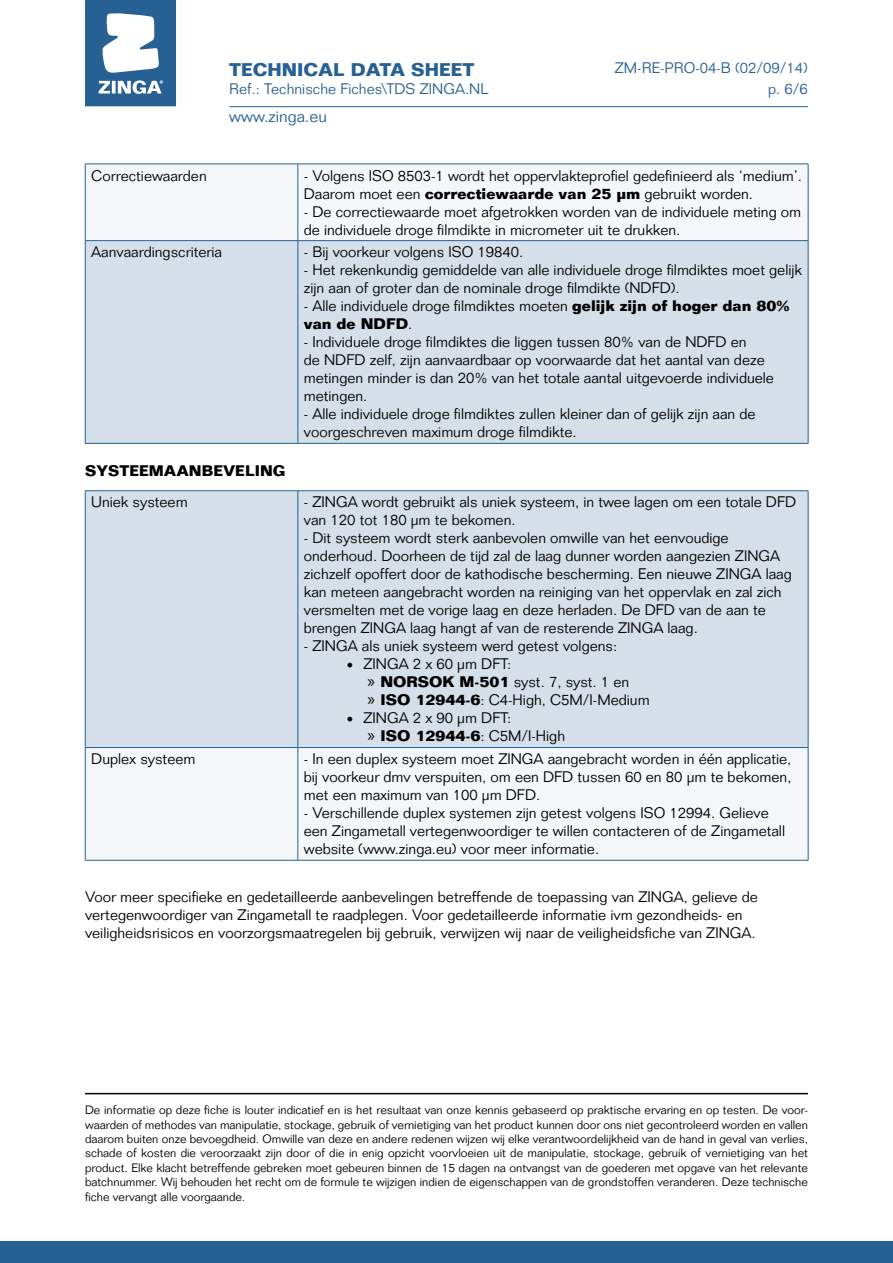
<style>
.page{position:relative;width:893px;height:1263px;background:#fff}
.page>*{position:absolute;margin:0;border:0;box-sizing:border-box;transform-origin:0 0}
.t1{font:700 18px "Folio Std";color:#276092}
.t2{font:300 16.5px "Folio Std";color:#276092}
.t3{font:300 15px/18px "Folio Std";color:#000}
.t4{font:300 15px "Folio Std";color:#276092}
.t5{font:700 15px "Folio Std";color:#000}
.t6{font:300 12px/14.4px "Folio Std";color:#000;text-align:justify}
.s1{font-weight:700}
.s2{font-family:"Minion Pro";font-weight:400;font-size:18px}
.s3{font-family:"Myriad Pro";font-weight:400;font-size:18px}
</style>
<div class="page">
<svg style="left:85px;top:0;width:91px;height:106px"></svg>
<hr style="left:229px;top:106px;width:579px;height:1px;background:#276092">
<div style="left:0;top:1242px;width:893px;height:21px;background:#276092"></div>
<div style="left:86px;top:165px;width:722px;height:75px;background:#f4f7fa"></div>
<div style="left:86px;top:241px;width:722px;height:202px;background:#d4dfe9"></div>
<hr style="left:85px;top:164px;width:213px;height:1px;background:#276092">
<hr style="left:85px;top:164px;width:1px;height:76px;background:#276092">
<hr style="left:298px;top:164px;width:510px;height:1px;background:#276092">
<hr style="left:298px;top:164px;width:1px;height:76px;background:#276092">
<hr style="left:808px;top:164px;width:1px;height:76px;background:#276092">
<hr style="left:85px;top:240px;width:213px;height:1px;background:#276092">
<hr style="left:85px;top:241px;width:1px;height:202px;background:#276092">
<hr style="left:298px;top:240px;width:510px;height:1px;background:#276092">
<hr style="left:298px;top:241px;width:1px;height:202px;background:#276092">
<hr style="left:808px;top:241px;width:1px;height:202px;background:#276092">
<hr style="left:85px;top:443px;width:213px;height:1px;background:#276092">
<hr style="left:298px;top:443px;width:510px;height:1px;background:#276092">
<div style="left:86px;top:491px;width:722px;height:256px;background:#d4dfe9"></div>
<div style="left:86px;top:748px;width:722px;height:112px;background:#f4f7fa"></div>
<hr style="left:85px;top:490px;width:213px;height:1px;background:#276092">
<hr style="left:85px;top:491px;width:1px;height:256px;background:#276092">
<hr style="left:298px;top:490px;width:510px;height:1px;background:#276092">
<hr style="left:298px;top:491px;width:1px;height:256px;background:#276092">
<hr style="left:808px;top:491px;width:1px;height:256px;background:#276092">
<hr style="left:85px;top:747px;width:213px;height:1px;background:#276092">
<hr style="left:85px;top:748px;width:1px;height:112px;background:#276092">
<hr style="left:298px;top:747px;width:510px;height:1px;background:#276092">
<hr style="left:298px;top:748px;width:1px;height:112px;background:#276092">
<hr style="left:808px;top:748px;width:1px;height:112px;background:#276092">
<hr style="left:85px;top:860px;width:213px;height:1px;background:#276092">
<hr style="left:298px;top:860px;width:510px;height:1px;background:#276092">
<hr style="left:85px;top:1093px;width:723px;height:1px;background:#000">
<p class="t1" style="left:229px;top:58px;width:247px">TECHNICAL DATA SHEET</p>
<p class="t4" style="left:229px;top:79px;width:261px">Ref.: Technische Fiches\TDS ZINGA.NL</p>
<p class="t2" style="left:229px;top:106px;width:99px">www.zinga.eu</p>
<p class="t4" style="left:615px;top:59px;width:195px">ZM-RE-PRO-04-B (02/09/14)</p>
<p class="t4" style="left:768px;top:79px;width:41px">p. 6/6</p>
<p class="t3" style="left:91px;top:166px;width:117px">Correctiewaarden</p>
<p class="t3" style="left:304px;top:166px;width:500px">- Volgens ISO 8503-1 wordt het oppervlakteprofiel gedefinieerd als ‘medium’.<br>Daarom moet een <span class="s1">correctiewaarde van 25 µm</span> gebruikt worden.</p>
<p class="t3" style="left:304px;top:202px;width:499px">- De correctiewaarde moet afgetrokken worden van de individuele meting om de individuele droge filmdikte in micrometer uit te drukken.</p>
<p class="t3" style="left:91px;top:243px;width:132px">Aanvaardingscriteria</p>
<p class="t3" style="left:304px;top:243px;width:221px">- Bij voorkeur volgens ISO 19840.</p>
<p class="t3" style="left:304px;top:261px;width:500px">- Het rekenkundig gemiddelde van alle individuele droge filmdiktes moet gelijk zijn aan of groter dan de nominale droge filmdikte (NDFD).</p>
<p class="t3" style="left:304px;top:297px;width:487px">- Alle individuele droge filmdiktes moeten <span class="s1">gelijk zijn of hoger dan 80% van de NDFD</span>.</p>
<p class="t3" style="left:304px;top:333px;width:472px">- Individuele droge filmdiktes die liggen tussen 80% van de NDFD en<br>de NDFD zelf, zijn aanvaardbaar op voorwaarde dat het aantal van deze metingen minder is dan 20% van het totale aantal uitgevoerde individuele metingen.</p>
<p class="t3" style="left:304px;top:405px;width:453px">- Alle individuele droge filmdiktes zullen kleiner dan of gelijk zijn aan de voorgeschreven maximum droge filmdikte.</p>
<p class="t5" style="left:85px;top:461px;width:24px">Systeemaanbeve</p>
<p class="t5" style="left:245px;top:461px;width:21px">ling</p>
<p class="t3" style="left:91px;top:493px;width:98px">Uniek systeem</p>
<p class="t3" style="left:304px;top:493px;width:494px">- ZINGA wordt gebruikt als uniek systeem, in twee lagen om een totale DFD van 120 tot 180 µm te bekomen.</p>
<p class="t3" style="left:304px;top:529px;width:489px">- Dit systeem wordt sterk aanbevolen omwille van het eenvoudige onderhoud. Doorheen de tijd zal de laag dunner worden aangezien ZINGA zichzelf opoffert door de kathodische bescherming. Een nieuwe ZINGA laag kan meteen aangebracht worden na reiniging van het oppervlak en zal zich versmelten met de vorige laag en deze herladen. De DFD van de aan te brengen ZINGA laag hangt af van de resterende ZINGA laag.</p>
<p class="t3" style="left:304px;top:637px;width:315px">- ZINGA als uniek systeem werd getest volgens:</p>
<p class="t3" style="left:368px;top:655px;width:283px;text-indent:-21px"><span class="s2">•</span> ZINGA 2 x 60 µm DFT:<br><span class="s3">»</span> <span class="s1">NORSOK M-501</span> syst. 7, syst. 1 en<br><span class="s3">»</span> <span class="s1">ISO 12944-6</span>: C4-High, C5M/I-Medium</p>
<p class="t3" style="left:368px;top:709px;width:199px;text-indent:-21px"><span class="s2">•</span> ZINGA 2 x 90 µm DFT:<br><span class="s3">»</span> <span class="s1">ISO 12944-6</span>: C5M/I-High</p>
<p class="t3" style="left:91px;top:750px;width:106px">Duplex systeem</p>
<p class="t3" style="left:304px;top:750px;width:489px;text-align:justify">- In een duplex systeem moet ZINGA aangebracht worden in één applicatie, bij voorkeur dmv verspuiten, om een DFD tussen 60 en 80 µm te bekomen, met een maximum van 100 µm DFD.</p>
<p class="t3" style="left:304px;top:804px;width:483px">- Verschillende duplex systemen zijn getest volgens ISO 12994. Gelieve een Zingametall vertegenwoordiger te willen contacteren of de Zingametall website (www.zinga.eu) voor meer informatie.</p>
<p class="t3" style="left:85px;top:888px;width:674px">Voor meer specifieke en gedetailleerde aanbevelingen betreffende de toepassing van ZINGA, gelieve de vertegenwoordiger van Zingametall te raadplegen. Voor gedetailleerde informatie ivm gezondheids- en veiligheidsrisicos en voorzorgsmaatregelen bij gebruik, verwijzen wij naar de veiligheidsfiche van ZINGA.</p>
<p class="t6" style="left:85px;top:1103px;width:724px">De informatie op deze fiche is louter indicatief en is het resultaat van onze kennis gebaseerd op praktische ervaring en op testen. De voor&shy;waarden of methodes van manipulatie, stockage, gebruik of vernietiging van het product kunnen door ons niet gecontroleerd worden en vallen daarom buiten onze bevoegdheid. Omwille van deze en andere redenen wijzen wij elke verantwoordelijkheid van de hand in geval van verlies, schade of kosten die veroorzaakt zijn door of die in enig opzicht voorvloeien uit de manipulatie, stockage, gebruik of vernietiging van het product. Elke klacht betreffende gebreken moet gebeuren binnen de 15 dagen na ontvangst van de goederen met opgave van het relevante batchnummer. Wij behouden het recht om de formule te wijzigen indien de eigenschappen van de grondstoffen veranderen. Deze technische fiche vervangt alle voorgaande.</p>
</div>
